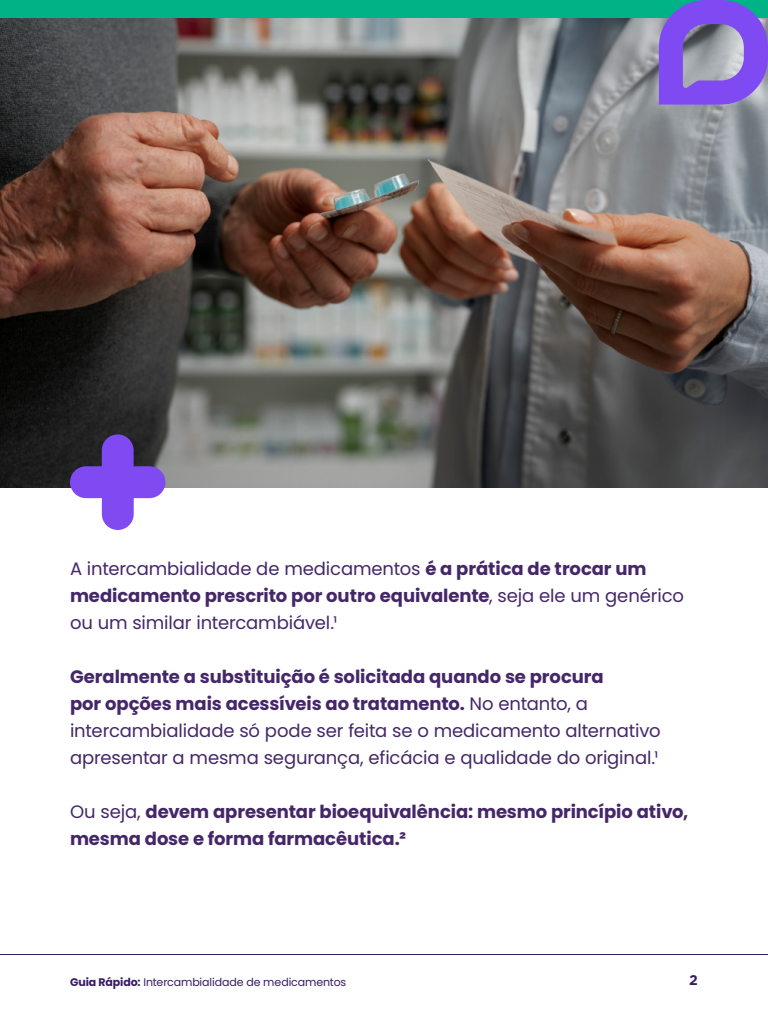
<style>
.page{position:relative;width:768px;height:1024px;background:#fff}
.page>*{position:absolute;margin:0;border:0;box-sizing:border-box;transform-origin:0 0}
.t1{font:18px/27px "Poppins";letter-spacing:-.01em;color:#452769}
.t2{font:700 18px/27px "Poppins";letter-spacing:-.005em;color:#452769}
.t3{font:700 14px "Gotham";color:#381c63}
.t4{font:11px "Poppins";letter-spacing:-.01em;color:#381c63}
.s1{font-weight:700}
.s2{font-weight:400}
</style>
<div class="page">
<hr style="left:0;top:954px;width:768px;height:1px;background:#381c63">
<img style="left:0;top:18px;width:768px;height:470px">
<div style="left:0;top:0;width:768px;height:18px;background:#00b387"></div>
<svg style="left:70px;top:434px;width:95px;height:96px"></svg>
<svg style="left:659px;top:0;width:109px;height:105px;background:#816fd1"></svg>
<p class="t1" style="left:70px;top:555px;width:615px">A intercambialidade de medicamentos <span class="s1">é a prática de trocar um medicamento prescrito por outro equivalente</span>, seja ele um genérico ou um similar intercambiável.¹</p>
<p class="t1" style="left:70px;top:663px;width:592px"><span class="s1">Geralmente a substituição é solicitada quando se procura<br>por opções mais acessíveis ao tratamento.</span> No entanto, a intercambialidade só pode ser feita se o medicamento alternativo apresentar a mesma segurança, eficácia e qualidade do original.¹</p>
<p class="t2" style="left:70px;top:798px;width:620px"><span class="s2">Ou seja,</span> devem apresentar bioequivalência: mesmo princípio ativo, mesma dose e forma farmacêutica.²</p>
<p class="t4" style="left:70px;top:976px;width:278px"><span class="s1">Guia Rápido:</span> Intercambialidade de medicamentos</p>
<p class="t3" style="left:689px;top:972px;width:10px">2</p>
</div>
